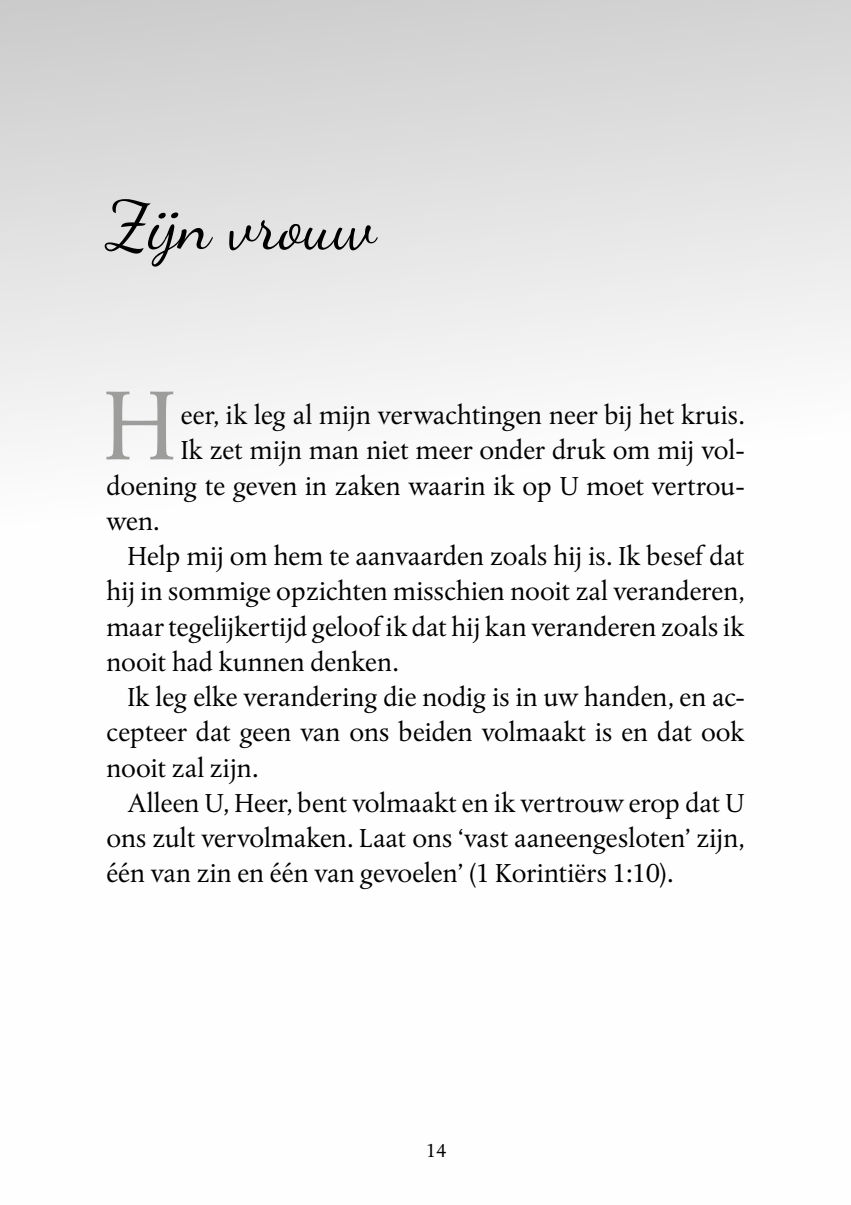
<style>
.page{position:relative;width:851px;height:1205px;background:#fff}
.page>*{position:absolute;margin:0;border:0;box-sizing:border-box;transform-origin:0 0}
.t1{font:103.5px "Albertina MT Std";color:#9d9d9c}
.t2{font:67.5px "Dancing Script";color:#000}
.t3{font:27.5px "Albertina MT Std";letter-spacing:-.005em;color:#000}
.t4{font:20px "Albertina MT Std";color:#000}
</style>
<div class="page">
<svg style="left:0;top:0;width:850px;height:434px"></svg>
<h2 class="t2" style="left:106px;top:186px;width:271px">Zijn vrouw</h2>
<h1 class="t1" style="left:103px;top:366px;width:75px">H</h1>
<p class="t3" style="left:181px;top:399px;width:565px">eer, ik leg al mijn verwachtingen neer bij het kruis.</p>
<p class="t3" style="left:181px;top:435px;width:565px">Ik zet mijn man niet meer onder druk om mij vol-</p>
<p class="t3" style="left:106px;top:470px;width:639px">doening te geven in zaken waarin ik op U moet vertrou-</p>
<p class="t3" style="left:106px;top:505px;width:55px">wen.</p>
<p class="t3" style="left:128px;top:540px;width:618px">Help mij om hem te aanvaarden zoals hij is. Ik besef dat</p>
<p class="t3" style="left:106px;top:576px;width:639px">hij in sommige opzichten misschien nooit zal veranderen,</p>
<p class="t3" style="left:106px;top:611px;width:639px">maar tegelijkertijd geloof ik dat hij kan veranderen zoals ik</p>
<p class="t3" style="left:106px;top:646px;width:294px">nooit had kunnen denken.</p>
<p class="t3" style="left:128px;top:681px;width:618px">Ik leg elke verandering die nodig is in uw handen, en ac-</p>
<p class="t3" style="left:106px;top:717px;width:639px">cepteer dat geen van ons beiden volmaakt is en dat ook</p>
<p class="t3" style="left:106px;top:752px;width:154px">nooit zal zijn.</p>
<p class="t3" style="left:128px;top:787px;width:618px">Alleen U, Heer, bent volmaakt en ik vertrouw erop dat U</p>
<p class="t3" style="left:106px;top:822px;width:639px">ons zult vervolmaken. Laat ons ‘vast aaneengesloten’ zijn,</p>
<p class="t3" style="left:106px;top:858px;width:568px">één van zin en één van gevoelen’ (1 Korintiërs 1:10).</p>
<p class="t4" style="left:426px;top:1139px;width:21px">14</p>
</div>
